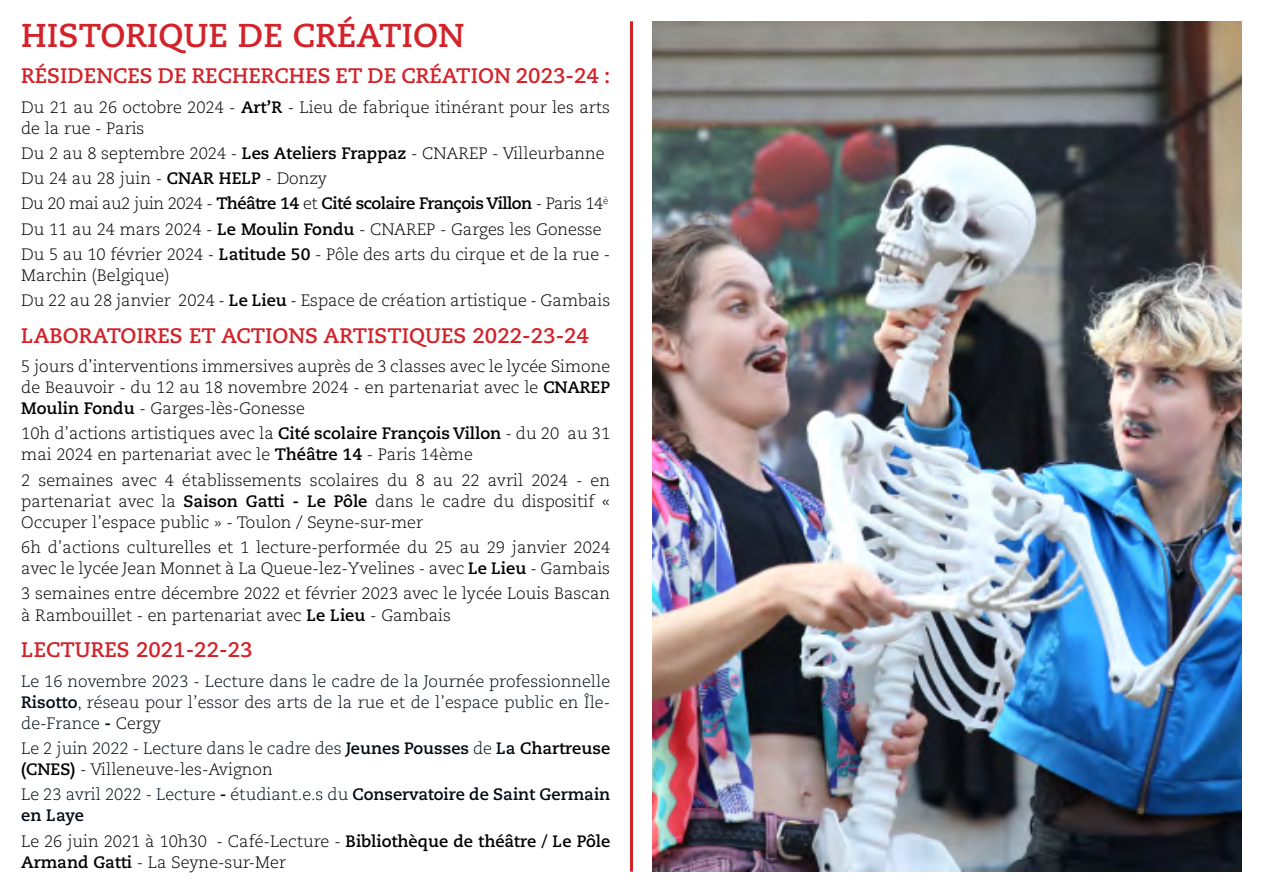
<style>
.page{position:relative;width:1263px;height:893px;background:#fff}
.page>*{position:absolute;margin:0;border:0;box-sizing:border-box;transform-origin:0 0}
.t1{font:700 33px "Caecilia LT Std";color:#d2232a}
.t2{font:700 21px "Caecilia LT Std";color:#d2232a}
.t3{font:300 16.5px/21px "Caecilia LT Std";color:#000}
.t4{font:300 16.5px/21px "Caecilia LT Std";color:#000a14}
.s1{font-weight:700}
.s2{font-size:18px}
.s3{color:#000}
.s4{font-weight:700;color:#000}
.s5{font-weight:700;color:#000a14}
</style>
<div class="page">
<hr style="left:630px;top:21px;width:3px;height:851px;background:#d2232a">
<img style="left:653px;top:21px;width:589px;height:851px">
<h1 class="t1" style="left:21px;top:16px;width:445px">Hi storique de création</h1>
<p class="t2" style="left:21px;top:63px;width:590px">résidences de recherches et de création 2023-24 :</p>
<p class="t3" style="left:21px;top:97px;width:590px">Du 21 au 26 octobre 2024 - <span class="s1">Art’R</span> - Lieu de fabrique itinérant pour les arts de la rue - Paris</p>
<p class="t3" style="left:21px;top:141px;width:585px;line-height:25.2px">Du 2 au 8 septembre 2024 - <span class="s1">Les Ateliers Frappaz</span> - CNAREP - Villeurbanne<br>Du 24 au 28 juin - <span class="s1">CNAR HELP</span></p>
<p class="t3" style="left:21px;top:166px;width:590px;line-height:25.2px;text-indent:244px">- Donzy<br>Du 20 mai au2 juin 2024 - <span class="s1">Théâtre 14</span> et <span class="s1">Cité scolaire François Villon</span> - Paris 14<sup>è </sup>Du 11 au 24 mars 2024 - <span class="s1">Le Moulin Fondu</span> - CNAREP - Garges les Gonesse Du 5 au 10 février 2024 - <span class="s1">Latitude 50</span> - Pôle des arts du cirque et de la rue -</p>
<p class="t3" style="left:21px;top:263px;width:590px;line-height:25.2px">Marchin (Belgique)<br>Du 22 au 28 janvier 2024 - <span class="s1">Le Lieu</span> - Espace de création artistique - Gambais</p>
<p class="t2" style="left:21px;top:323px;width:569px">laboratoires et actions artistiques 2022-23-24</p>
<p class="t3" style="left:21px;top:356px;width:590px">5 jours d’interventions immersives auprès de 3 classes avec le lycée Simone de Beauvoir - du 12 au 18 novembre 2024 - en partenariat avec le <span class="s1">CNAREP<br>Moulin Fondu</span> - Garges-lès-Gonesse</p>
<p class="t3" style="left:21px;top:424px;width:590px">10h d’actions artistiques avec la <span class="s1">Cité scolaire François Villon</span> - du 20 au 31 mai 2024 en partenariat avec le <span class="s1">Théâtre 14</span> - Paris 14ème</p>
<p class="t3" style="left:21px;top:470px;width:590px;text-align:justify">2 semaines avec 4 établissements scolaires du 8 au 22 avril 2024 - en partenariat avec la <span class="s1">Saison Gatti - Le Pôle</span> dans le cadre du dispositif <span class="s2">« </span>Occuper l’espace public » - Toulon / Seyne-sur-mer</p>
<p class="t3" style="left:21px;top:537px;width:590px">6h d’actions culturelles et 1 lecture-performée du 25 au 29 janvier 2024 avec le lycée Jean Monnet à La Queue-lez-Yvelines - avec <span class="s1">Le Lieu</span> - Gambais</p>
<p class="t3" style="left:21px;top:583px;width:590px;line-height:21.6px">3 semaines entre décembre 2022 et février 2023 avec le lycée Louis Bascan à Rambouillet - en partenariat avec <span class="s1">Le Lieu</span> - Gambais</p>
<p class="t2" style="left:21px;top:638px;width:233px">Lectures 2021-22-23</p>
<p class="t4" style="left:21px;top:671px;width:590px;text-align:justify">Le 16 novembre 2023 - Lecture dans le cadre de la Journée professionnelle <span class="s1">Risotto</span>, réseau pour l’essor des arts de la rue et de l’espace public en Île&shy;de-France <span class="s1">-</span> <span class="s3">Cergy</span></p>
<p class="t4" style="left:21px;top:738px;width:590px">Le 2 juin 2022 - Lecture dans le cadre des <span class="s1">Jeunes Pousses</span> de <span class="s1">La</span> <span class="s4">Chartreuse (CNES</span></p>
<p class="t4" style="left:21px;top:757px;width:590px;line-height:25.2px;text-indent:49px"><span class="s4">)</span> <span class="s3">- Villeneuve-les-Avignon<br></span>Le 23 avril 2022 - Lecture <span class="s1">-</span> étudiant.e.s du <span class="s1">Conservatoire de Saint Germain</span></p>
<p class="t3" style="left:21px;top:803px;width:590px;line-height:25.2px"><span class="s5">en Laye<br></span>Le 26 juin 2021 à 10h30 - Café-Lecture - <span class="s1">Bibliothèque de théâtre / Le Pôle</span></p>
<p class="t3" style="left:21px;top:852px;width:266px"><span class="s1">Armand Gatti</span> - La Seyne-sur-Mer</p>
</div>
